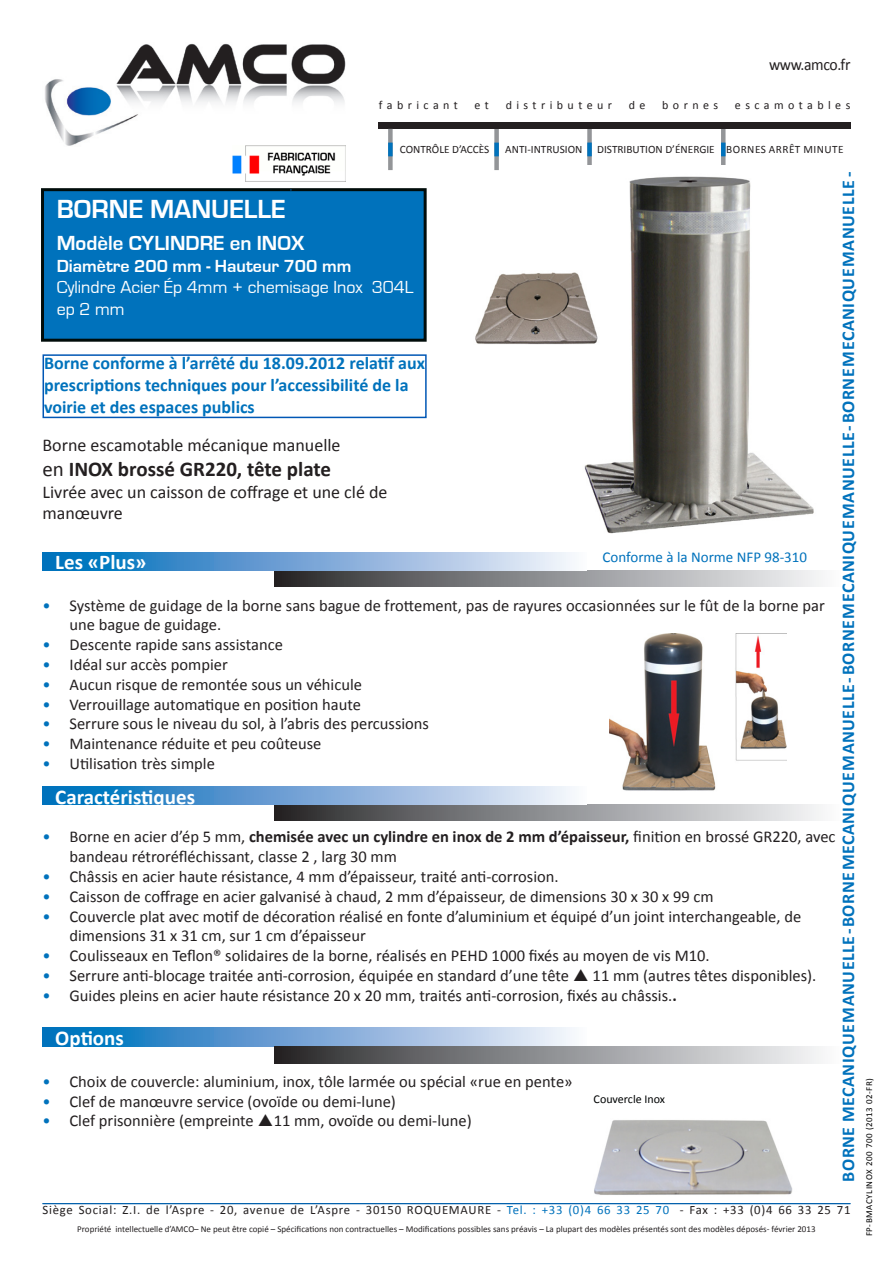
<style>
.page{position:relative;width:893px;height:1263px;background:#fff}
.page>*{position:absolute;margin:0;border:0;box-sizing:border-box;transform-origin:0 0}
.t1{font:700 27px "Eurostile";color:#fff}
.t2{font:700 21px "Calibri";color:#fff}
.t3{font:700 21px "Calibri";color:#231f20}
.t4{font:700 21px "Eurostile";color:#fff}
.t5{font:700 18px/21.6px "Calibri";color:#0072bc}
.t6{font:700 18px "Calibri";letter-spacing:.025em;color:#0072bc}
.t7{font:18px/21.6px "Calibri";color:#231f20}
.t8{font:18px/21.6px "Eurostile";color:#fff}
.t9{font:700 18px "Eurostile";color:#fff}
.puce{font:16.5px/19.8px "Calibri";color:#231f20}
.puce-2{font:16.5px "Calibri";letter-spacing:-.025em;color:#231f20;scale:.95 1}
.t10{font:15px "Calibri";color:#0072bc}
.t11{font:12.75px "Calibri";letter-spacing:.06em;color:#231f20}
.t12{font:12px "Calibri";letter-spacing:.37em;color:#231f20}
.t13{font:12px "Calibri";color:#000303}
.t14{font:11.25px "Calibri";color:#231f20}
.t15{font:11.25px "Calibri";letter-spacing:.04em;color:#231f20}
.t16{font:9px "Calibri";color:#231f20}
.t17{font:9px "Calibri";letter-spacing:.06em;color:#000}
.s1{font-weight:400}
.s2{color:#0072bc}
.s3{font-weight:700}
</style>
<div class="page">
<div style="left:43px;top:190px;width:382px;height:150px;background:#0072bc"></div>
<div style="left:41px;top:188px;width:386px;height:154px;border:3px solid #000c0a"></div>
<img style="left:594px;top:1120px;width:199px;height:75px">
<div style="left:43px;top:354px;width:384px;height:64px;border:2px solid #0057b5"></div>
<div style="left:494px;top:129px;width:5px;height:41px;background:#939598"></div>
<div style="left:587px;top:129px;width:5px;height:41px;background:#939598"></div>
<hr style="left:721px;top:129px;width:4px;height:41px;background:#939598">
<div style="left:378px;top:122px;width:472px;height:7px;background:#231f20"></div>
<img style="left:45px;top:43px;width:301px;height:104px">
<img style="left:232px;top:146px;width:113px;height:35px">
<div style="left:388px;top:129px;width:5px;height:41px;background:#939598"></div>
<div style="left:388px;top:143px;width:5px;height:13px;background:#0072bc"></div>
<div style="left:494px;top:143px;width:5px;height:13px;background:#0072bc"></div>
<div style="left:587px;top:143px;width:5px;height:13px;background:#0072bc"></div>
<hr style="left:721px;top:143px;width:4px;height:13px;background:#0072bc">
<svg style="left:43px;top:1028px;width:544px;height:19px;background:#74a8d5"></svg>
<div style="left:275px;top:1047px;width:565px;height:16px;background:linear-gradient(to right,#2b2b2d,#fafcfe)"></div>
<hr style="left:43px;top:1203px;width:807px;height:1px;background:#005fac">
<div style="left:275px;top:570px;width:565px;height:17px;background:linear-gradient(to right,#2b2b2d,#fafcfe)"></div>
<svg style="left:43px;top:553px;width:529px;height:17px;background:#73a9d8"></svg>
<div style="left:275px;top:804px;width:565px;height:17px;background:linear-gradient(to right,#2b2b2d,#fafcfe)"></div>
<svg style="left:43px;top:787px;width:529px;height:17px;background:#73a9d8"></svg>
<img style="left:609px;top:634px;width:178px;height:157px">
<img style="left:584px;top:166px;width:230px;height:368px">
<img style="left:475px;top:267px;width:129px;height:82px">
<p class="puce-2" style="left:769px;top:54px;width:87px">www.amco.fr</p>
<p class="t12" style="left:379px;top:97px;width:80px">fabricant</p>
<p class="t12" style="left:475px;top:97px;width:16px">e t</p>
<p class="t12" style="left:506px;top:97px;width:108px">distributeur</p>
<p class="t12" style="left:629px;top:97px;width:18px">d e</p>
<p class="t12" style="left:662px;top:97px;width:57px">bornes</p>
<p class="t12" style="left:735px;top:97px;width:117px">escamotables</p>
<p class="t14" style="left:400px;top:142px;width:91px">CONTRÔLE D’ACCÈS</p>
<p class="t14" style="left:505px;top:142px;width:79px">ANTI-INTRUSION</p>
<p class="t14" style="left:597px;top:142px;width:119px">DISTRIBUTION D’ÉNERGIE</p>
<p class="t15" style="left:726px;top:142px;width:119px">BORNES ARRÊT MINUTE</p>
<p class="t6" style="left:836px;top:1182px;width:1011px;rotate:-90deg">BORNE MECANIQUE MANUELLE - BORNE MECANIQUE MANUELLE - BORNE MECANIQUE MANUELLE - BORNE MECANIQUE MANUELLE -</p>
<p class="t1" style="left:57px;top:194px;width:230px">BORNE MANUELLE</p>
<p class="t4" style="left:57px;top:232px;width:249px">Modèle CYLINDRE en INOX</p>
<p class="t9" style="left:57px;top:256px;width:296px">Diamètre 200 mm - Hauteur 700 mm</p>
<p class="t8" style="left:57px;top:277px;width:358px">Cylindre Acier Ép 4mm + chemisage Inox 304L ep 2 mm</p>
<p class="t5" style="left:44px;top:353px;width:382px">Borne conforme à l’arrêté du 18.09.2012 relatif aux prescriptions techniques pour l’accessibilité de la voirie et des espaces publics</p>
<p class="t7" style="left:43px;top:434px;width:300px">Borne escamotable mécanique manuelle</p>
<p class="t3" style="left:43px;top:456px;width:290px"><span class="s1">en</span> INOX brossé GR220, tête plate</p>
<p class="t7" style="left:43px;top:481px;width:346px">Livrée avec un caisson de coffrage et une clé de manœuvre</p>
<p class="t10" style="left:603px;top:548px;width:206px">Conforme à la Norme NFP 98-310</p>
<p class="t2" style="left:55px;top:549px;width:93px">Les «Plus»</p>
<p class="puce" style="left:70px;top:595px;width:757px;text-indent:-27px"><span class="s2">•</span> Système de guidage de la borne sans bague de frottement, pas de rayures occasionnées sur le fût de la borne par une bague de guidage.</p>
<p class="puce" style="left:43px;top:635px;width:242px"><span class="s2">•</span> Descente rapide sans assistance</p>
<p class="puce" style="left:43px;top:655px;width:187px"><span class="s2">•</span> Idéal sur accès pompier</p>
<p class="puce" style="left:43px;top:674px;width:321px"><span class="s2">•</span> Aucun risque de remontée sous un véhicule</p>
<p class="puce" style="left:43px;top:694px;width:320px"><span class="s2">•</span> Verrouillage automatique en position haute</p>
<p class="puce" style="left:43px;top:714px;width:388px"><span class="s2">•</span> Serrure sous le niveau du sol, à l’abris des percussions</p>
<p class="puce" style="left:43px;top:734px;width:280px"><span class="s2">•</span> Maintenance réduite et peu coûteuse</p>
<p class="puce" style="left:43px;top:754px;width:174px"><span class="s2">•</span> Utilisation très simple</p>
<p class="t2" style="left:55px;top:783px;width:141px">Caractéristiques</p>
<p class="puce" style="left:70px;top:827px;width:767px;text-indent:-27px"><span class="s2">•</span> Borne en acier d’ép 5 mm, <span class="s3">chemisée avec un cylindre en inox de 2 mm d’épaisseur,</span> finition en brossé GR220, avec bandeau rétroréfléchissant, classe 2 , larg 30 mm</p>
<p class="puce" style="left:43px;top:867px;width:518px"><span class="s2">•</span> Châssis en acier haute résistance, 4 mm d’épaisseur, traité anti-corrosion.</p>
<p class="puce" style="left:43px;top:886px;width:673px"><span class="s2">•</span> Caisson de coffrage en acier galvanisé à chaud, 2 mm d’épaisseur, de dimensions 30 x 30 x 99 cm</p>
<p class="puce" style="left:70px;top:906px;width:733px;text-indent:-27px"><span class="s2">•</span> Couvercle plat avec motif de décoration réalisé en fonte d’aluminium et équipé d’un joint interchangeable, de dimensions 31 x 31 cm, sur 1 cm d’épaisseur</p>
<p class="puce" style="left:43px;top:946px;width:669px"><span class="s2">•</span> Coulisseaux en Teflon® solidaires de la borne, réalisés en PEHD 1000 fixés au moyen de vis M10.</p>
<p class="puce" style="left:43px;top:966px;width:528px"><span class="s2">•</span> Serrure anti-blocage traitée anti-corrosion, équipée en standard d’une tête</p>
<p class="puce" style="left:593px;top:966px;width:225px">11 mm (autres têtes disponibles).</p>
<p class="puce" style="left:43px;top:985px;width:636px"><span class="s2">•</span> Guides pleins en acier haute résistance 20 x 20 mm, traités anti-corrosion, fixés au châssis.<span class="s3">.</span></p>
<p class="t2" style="left:55px;top:1025px;width:70px">Options</p>
<p class="puce" style="left:43px;top:1071px;width:532px"><span class="s2">•</span> Choix de couvercle: aluminium, inox, tôle larmée ou spécial «rue en pente»</p>
<p class="puce" style="left:43px;top:1091px;width:355px"><span class="s2">•</span> Clef de manœuvre service (ovoïde ou demi-lune)</p>
<p class="puce" style="left:43px;top:1111px;width:431px"><span class="s2">•</span> Clef prisonnière (empreinte 11 mm, ovoïde ou demi-lune)</p>
<p class="t13" style="left:594px;top:1091px;width:73px">Couvercle Inox</p>
<p class="t11" style="left:43px;top:1202px;width:809px">Siège Social: Z.I. de l’Aspre - 20, avenue de L’Aspre - 30150 ROQUEMAURE - <span class="s2">Tel. : +33 (0)4 66 33 25 70</span> - Fax : +33 (0)4 66 33 25 71</p>
<p class="t16" style="left:77px;top:1223px;width:740px">Propriété intellectuelle d’AMCO– Ne peut être copié – Spécifications non contractuelles – Modifications possibles sans préavis – La plupart des modèles présentés sont des modèles déposés- février 2013</p>
<p class="t17" style="left:863px;top:1236px;width:160px;rotate:-90deg">FP-BMACYLINOX 200 700 (2013 02-FR)</p>
</div>
